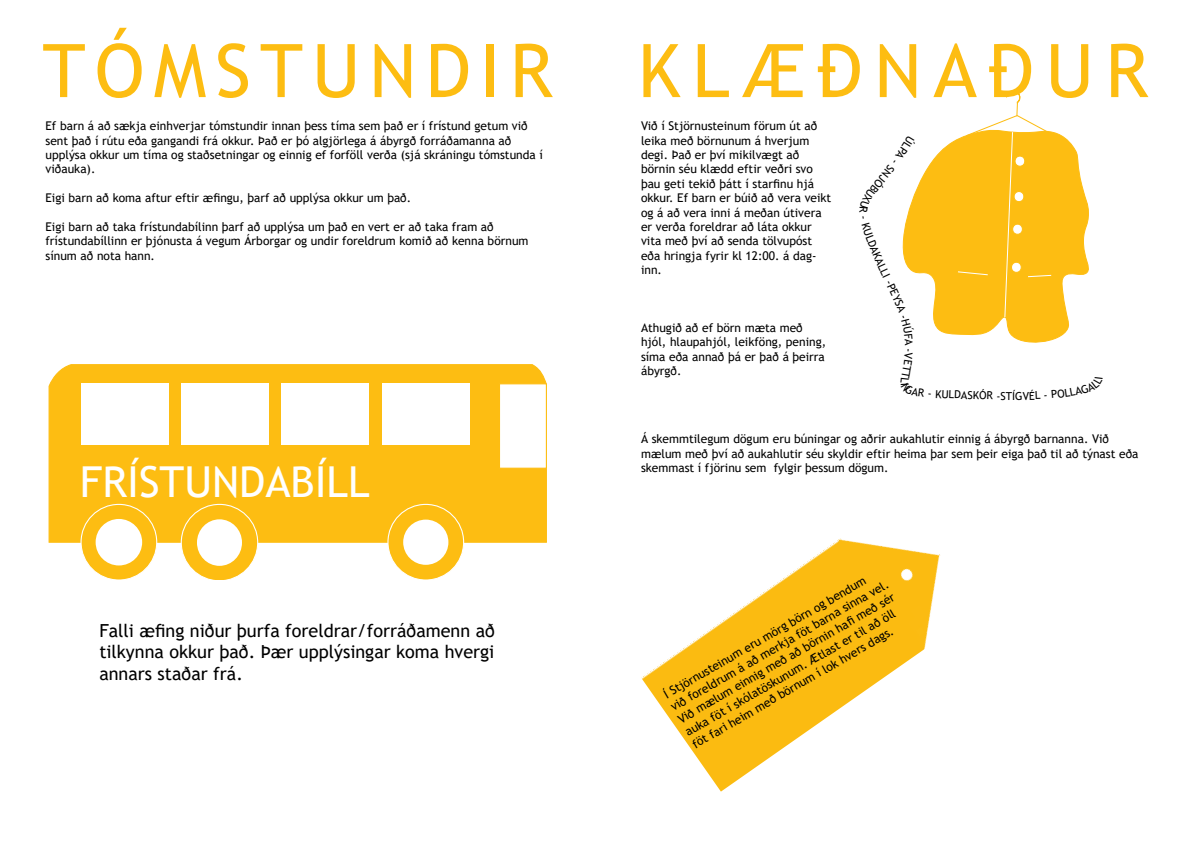
<style>
.page{position:relative;width:1191px;height:842px;background:#fff}
.page>*{position:absolute;margin:0;border:0;box-sizing:border-box;transform-origin:0 0}
.t1{font:74px "Trebuchet MS";letter-spacing:.125em;color:#fdbd12}
.t2{font:74px "Trebuchet MS";letter-spacing:.16em;color:#fdbd12}
.t3{font:42.7px "Trebuchet MS";color:#fff}
.t4{font:18px/21.6px "Trebuchet MS";color:#000;text-align:justify}
.t5{font:12px/14.4px "Trebuchet MS";color:#000}
.t6{font:11px "Trebuchet MS";color:#000}
</style>
<div class="page">
<img style="left:641px;top:538px;width:300px;height:254px">
<div style="left:48px;top:364px;width:499px;height:179px;background:#fdbd12"></div>
<svg style="left:80px;top:504px;width:77px;height:75px"></svg>
<svg style="left:387px;top:504px;width:77px;height:75px"></svg>
<svg style="left:181px;top:504px;width:77px;height:75px;background:#fdc83c"></svg>
<div style="left:81px;top:384px;width:87px;height:61px;background:#fff"></div>
<div style="left:181px;top:384px;width:88px;height:61px;background:#fff"></div>
<div style="left:281px;top:384px;width:88px;height:61px;background:#fff"></div>
<svg style="left:498px;top:382px;width:49px;height:87px"></svg>
<div style="left:382px;top:384px;width:87px;height:61px;background:#fff"></div>
<div style="left:96px;top:519px;width:46px;height:46px;background:#fff;border-radius:50%"></div>
<div style="left:197px;top:519px;width:45px;height:47px;background:#fff;border-radius:50%"></div>
<div style="left:403px;top:520px;width:45px;height:45px;background:#fff;border-radius:50%"></div>
<svg style="left:948px;top:131px;width:141px;height:212px"></svg>
<svg style="left:956px;top:90px;width:96px;height:228px"></svg>
<svg style="left:902px;top:144px;width:46px;height:190px"></svg>
<h1 class="t1" style="left:43px;top:24px;width:512px">TÓMSTUNDIR</h1>
<p class="t5" style="left:46px;top:119px;width:499px">Ef barn á að sækja einhverjar tómstundir innan þess tíma sem það er í frístund getum við sent það í rútu eða gangandi frá okkur. Það er þó algjörlega á ábyrgð forráðamanna að upplýsa okkur um tíma og staðsetningar og einnig ef forföll verða (sjá skráningu tómstunda í viðauka).</p>
<p class="t5" style="left:46px;top:191px;width:367px">Eigi barn að koma aftur eftir æfingu, þarf að upplýsa okkur um það.</p>
<p class="t5" style="left:46px;top:219px;width:484px">Eigi barn að taka frístundabílinn þarf að upplýsa um það en vert er að taka fram að frístundabíllinn er þjónusta á vegum Árborgar og undir foreldrum komið að kenna börnum sínum að nota hann.</p>
<h2 class="t3" style="left:80px;top:455px;width:291px">FRÍSTUNDABÍLL</h2>
<h3 class="t4" style="left:99px;top:619px;width:397px">Falli æfing niður þurfa foreldrar/forráðamenn að tilkynna okkur það. Þær upplýsingar koma hvergi annars staðar frá.</h3>
<h1 class="t2" style="left:638px;top:24px;width:512px">KLÆÐNAÐUR</h1>
<p class="t5" style="left:641px;top:119px;width:192px">Við í Stjörnusteinum förum út að leika með börnunum á hverjum degi. Það er því mikilvægt að börnin séu klædd eftir veðri svo þau geti tekið þátt í starfinu hjá okkur. Ef barn er búið að vera veikt og á að vera inni á meðan útivera er verða foreldrar að láta okkur vita með því að senda tölvupóst eða hringja fyrir kl 12:00. á dag&shy;inn.</p>
<p class="t5" style="left:641px;top:320px;width:187px">Athugið að ef börn mæta með hjól, hlaupahjól, leikföng, pening, síma eða annað þá er það á þeirra ábyrgð.</p>
<p class="t6" style="left:949px;top:387px;width:26px;rotate:2deg">LDAS</p>
<p class="t6" style="left:973px;top:388px;width:29px;rotate:1deg">KÓR -</p>
<p class="t6" style="left:1000px;top:389px;width:16px">STÍ</p>
<p class="t5" style="left:641px;top:432px;width:499px">Á skemmtilegum dögum eru búningar og aðrir aukahlutir einnig á ábyrgð barnanna. Við mælum með því að aukahlutir séu skyldir eftir heima þar sem þeir eiga það til að týnast eða skemmast í fjörinu sem fylgir þessum dögum.</p>
<p class="t5" style="left:661px;top:689px;width:251px;rotate:-30deg">Í Stjörnusteinum eru mörg börn og bendum við foreldrum á að merkja föt barna sinna vel.<br>Við mælum einnig með að börnin hafi með sér auka föt í skólatöskunum. Ætlast er til að öll föt fari heim með börnum í lok hvers dags.</p>
</div>
